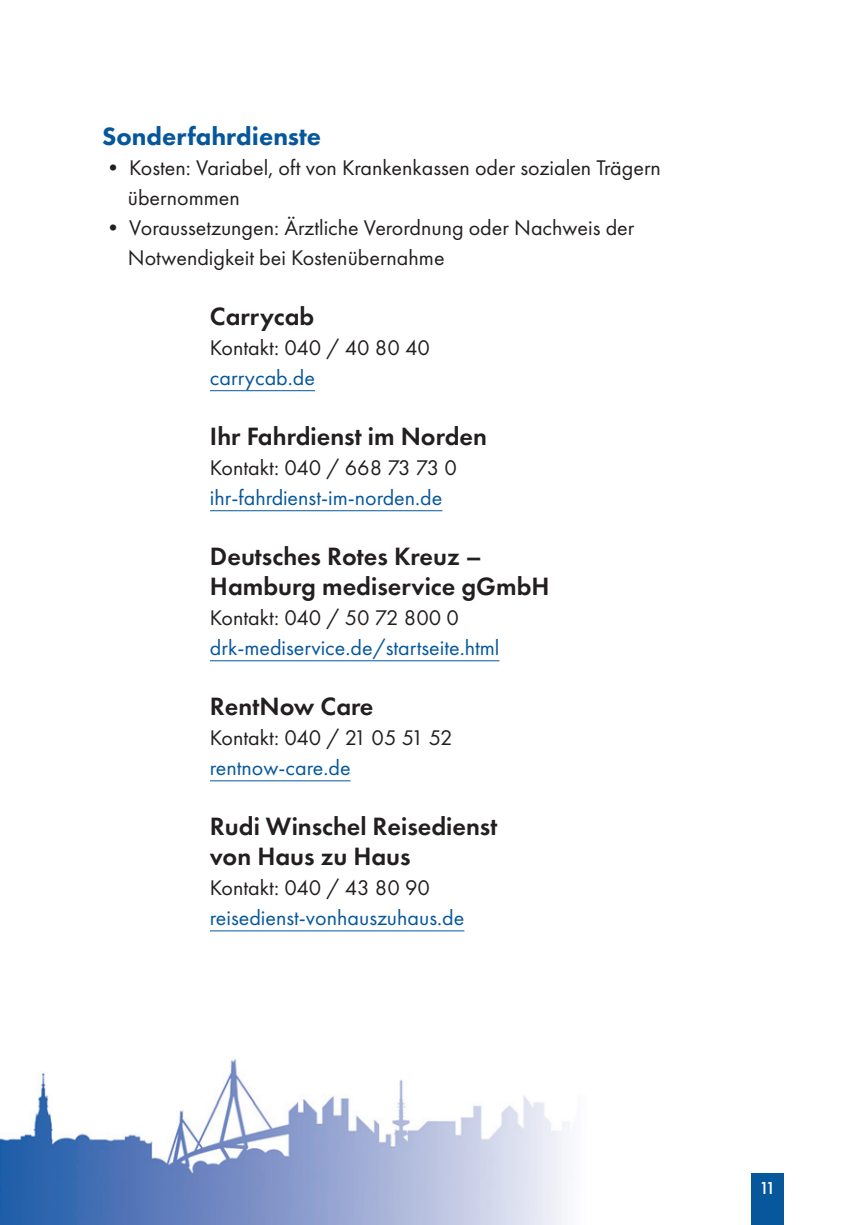
<style>
.page{position:relative;width:857px;height:1225px;background:#fff}
.page>*{position:absolute;margin:0;border:0;box-sizing:border-box;transform-origin:0 0}
.t1{font:600 26px/30px "Futura PT";color:#231f20}
.t2{font:800 26px "Futura PT";color:#06579c}
.t3{font:22px/30px "Futura PT";color:#231f20}
.t4{font:22px "Futura PT";color:#06579c}
.t5{font:500 18px "Futura PT";color:#fff}
</style>
<div class="page">
<img style="left:0;top:1058px;width:568px;height:167px">
<hr style="left:210px;top:390px;width:105px;height:1px;background:#06579c">
<hr style="left:210px;top:510px;width:232px;height:1px;background:#06579c">
<hr style="left:210px;top:660px;width:289px;height:1px;background:#06579c">
<hr style="left:210px;top:780px;width:140px;height:1px;background:#06579c">
<hr style="left:210px;top:930px;width:254px;height:1px;background:#06579c">
<div style="left:750px;top:1173px;width:32px;height:52px;background:#06579c"></div>
<p class="t2" style="left:102px;top:120px;width:220px">Sonderfahrdienste</p>
<p class="t3" style="left:128px;top:152px;width:534px;text-indent:-26px">• Kosten: Variabel, oft von Krankenkassen oder sozialen Trägern übernommen</p>
<p class="t3" style="left:128px;top:212px;width:507px;text-indent:-26px">• Voraussetzungen: Ärztliche Verordnung oder Nachweis der<br>Notwendigkeit bei Kostenübernahme</p>
<p class="t1" style="left:210px;top:301px;width:106px">Carrycab</p>
<p class="t3" style="left:210px;top:332px;width:221px">Kontakt: 040 / 40 80 40</p>
<p class="t4" style="left:210px;top:364px;width:106px">carrycab.de</p>
<p class="t1" style="left:210px;top:421px;width:278px">Ihr Fahrdienst im Norden</p>
<p class="t3" style="left:210px;top:452px;width:248px">Kontakt: 040 / 668 73 73 0</p>
<p class="t4" style="left:210px;top:484px;width:234px">ihr-fahrdienst-im-norden.de</p>
<p class="t1" style="left:210px;top:541px;width:341px">Deutsches Rotes Kreuz –<br>Hamburg mediservice gGmbH</p>
<p class="t3" style="left:210px;top:602px;width:250px">Kontakt: 040 / 50 72 800 0</p>
<p class="t4" style="left:210px;top:634px;width:291px">drk-mediservice.de/startseite.html</p>
<p class="t1" style="left:210px;top:691px;width:165px">RentNow Care</p>
<p class="t3" style="left:210px;top:722px;width:244px">Kontakt: 040 / 21 05 51 52</p>
<p class="t4" style="left:210px;top:754px;width:142px">rentnow-care.de</p>
<p class="t1" style="left:210px;top:811px;width:289px">Rudi Winschel Reisedienst von Haus zu Haus</p>
<p class="t3" style="left:210px;top:872px;width:221px">Kontakt: 040 / 43 80 90</p>
<p class="t4" style="left:210px;top:904px;width:256px">reisedienst-vonhauszuhaus.de</p>
<p class="t5" style="left:758px;top:1176px;width:18px">11</p>
</div>
